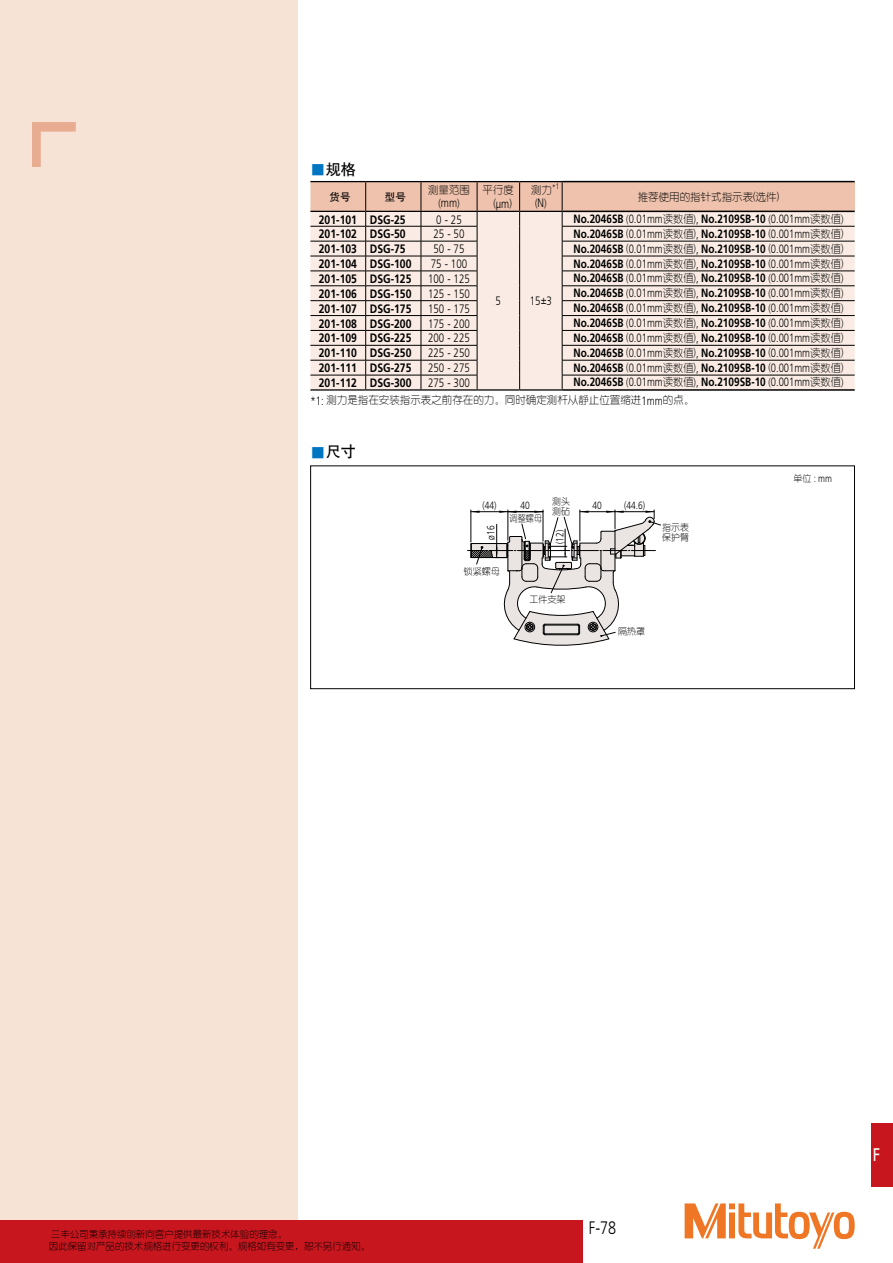
<style>
.page{position:relative;width:893px;height:1263px;background:#fff}
.page>*{position:absolute;margin:0;border:0;box-sizing:border-box;transform-origin:0 0}
.t1{font:18.3px "Mitutoyo Frutiger";color:#fff}
.t2{font:300 18px "Mitutoyo Frutiger";color:#000}
.t3{font:15px "H Yb 1 gj";color:#000}
.t4{font:700 12.15px "Mitutoyo Frutiger";color:#000}
.t5{font:300 12.15px "Mitutoyo Frutiger";color:#000}
.t6{font:700 12px "Mitutoyo Frutiger";color:#000}
.t7{font:300 11.1px "Mitutoyo Frutiger";color:#000}
.t8{font:10.5px "H Ye 1 gj";color:#000}
.t9{font:300 10.5px "Mitutoyo Frutiger";color:#000}
.t10{font:10.5px "H Yb 1 gj";color:#000}
.t11{font:300 10.35px "Mitutoyo Frutiger";color:#000}
.t12{font:9.45px/12px "H Ye 1 gj";color:#000}
.t13{font:9px/9.6px "H Ye 1 gj";color:#000}
.t14{font:9px "H Ye 1 gj";color:#000;scale:.9 1}
.s1{font-family:"Osaka";color:#0075c2}
.s2{font-size:12.15px}
.s3{font-family:"Mitutoyo Frutiger";font-weight:300;font-size:10.95px}
.s4{font-weight:300;font-size:10.95px}
.s5{font-weight:300}
.s6{font-family:"H Ye 1 gj";font-weight:400;font-size:10.5px}
.s7{font-family:"Mitutoyo Frutiger";font-weight:300;font-size:12px}
.s8{font-family:"H Ye 1 gj";font-weight:400;font-size:9px}
</style>
<div class="page">
<div style="left:0;top:0;width:298px;height:1242px;background:#f7e2d6"></div>
<div style="left:0;top:1220px;width:583px;height:43px;background:#c8161e"></div>
<div style="left:872px;top:1123px;width:21px;height:63px;background:#c8161e"></div>
<svg style="left:685px;top:1203px;width:170px;height:46px"></svg>
<svg style="left:32px;top:122px;width:44px;height:45px"></svg>
<div style="left:310px;top:466px;width:545px;height:223px;border:1px solid #000"></div>
<svg style="left:468px;top:510px;width:193px;height:136px"></svg>
<div style="left:562px;top:182px;width:293px;height:29px;background:#eec2ac"></div>
<svg style="left:563px;top:212px;width:292px;height:177px;background:#f5e7df"></svg>
<hr style="left:477px;top:389px;width:43px;height:2px;background:#000">
<hr style="left:520px;top:389px;width:42px;height:2px;background:#000">
<hr style="left:562px;top:389px;width:293px;height:2px;background:#000">
<hr style="left:310px;top:181px;width:56px;height:1px;background:#000">
<hr style="left:366px;top:181px;width:55px;height:1px;background:#000">
<hr style="left:421px;top:181px;width:56px;height:1px;background:#000">
<hr style="left:477px;top:181px;width:43px;height:1px;background:#000">
<hr style="left:520px;top:181px;width:42px;height:1px;background:#000">
<hr style="left:562px;top:226px;width:293px;height:1px;background:#000">
<hr style="left:562px;top:241px;width:293px;height:1px;background:#000">
<hr style="left:562px;top:256px;width:293px;height:1px;background:#000">
<hr style="left:562px;top:271px;width:293px;height:1px;background:#000">
<hr style="left:562px;top:285px;width:293px;height:1px;background:#000">
<hr style="left:562px;top:300px;width:293px;height:1px;background:#000">
<hr style="left:562px;top:315px;width:293px;height:1px;background:#000">
<hr style="left:562px;top:330px;width:293px;height:1px;background:#000">
<hr style="left:562px;top:345px;width:293px;height:1px;background:#000">
<hr style="left:562px;top:360px;width:293px;height:1px;background:#000">
<hr style="left:562px;top:375px;width:293px;height:1px;background:#000">
<svg style="left:310px;top:182px;width:253px;height:208px;background:#e8d7ce"></svg>
<hr style="left:562px;top:181px;width:293px;height:1px;background:#000">
<hr style="left:562px;top:211px;width:293px;height:1px;background:#000">
<hr style="left:310px;top:389px;width:56px;height:2px;background:#000">
<hr style="left:366px;top:389px;width:55px;height:2px;background:#000">
<hr style="left:421px;top:389px;width:56px;height:2px;background:#000">
<p class="t3" style="left:310px;top:162px;width:47px"><span class="s1">■</span>规格</p>
<p class="t10" style="left:330px;top:191px;width:22px">货号</p>
<p class="t10" style="left:385px;top:191px;width:22px">型号</p>
<p class="t8" style="left:428px;top:185px;width:43px">测量范围</p>
<p class="t7" style="left:438px;top:196px;width:23px">(<span class="s2">mm</span>)</p>
<p class="t4" style="left:319px;top:212px;width:88px">201-101 DSG-25</p>
<p class="t5" style="left:436px;top:212px;width:27px">0 - 25</p>
<p class="t8" style="left:483px;top:184px;width:33px">平行度</p>
<p class="t7" style="left:493px;top:197px;width:20px">(<span class="s2">µm</span>)</p>
<p class="t8" style="left:531px;top:185px;width:30px">测力<sup>*1</sup></p>
<p class="t7" style="left:535px;top:196px;width:13px">(<span class="s2">N</span>)</p>
<p class="t8" style="left:638px;top:191px;width:143px">推荐使用的指针式指示表<span class="s3">(</span>选件<span class="s3">)</span></p>
<p class="t6" style="left:574px;top:212px;width:271px">No.2046SB <span class="s4">(</span><span class="s5">0.01mm</span><span class="s6">读数值</span><span class="s4">)</span><span class="s5">,</span> No.2109SB-10 <span class="s4">(</span><span class="s5">0.001mm</span><span class="s6">读数值</span><span class="s4">)</span></p>
<p class="t4" style="left:319px;top:227px;width:88px">201-102 DSG-50</p>
<p class="t5" style="left:434px;top:227px;width:32px">25 - 50</p>
<p class="t6" style="left:574px;top:227px;width:271px">No.2046SB <span class="s4">(</span><span class="s5">0.01mm</span><span class="s6">读数值</span><span class="s4">)</span><span class="s5">,</span> No.2109SB-10 <span class="s4">(</span><span class="s5">0.001mm</span><span class="s6">读数值</span><span class="s4">)</span></p>
<p class="t4" style="left:319px;top:242px;width:88px">201-103 DSG-75</p>
<p class="t5" style="left:434px;top:242px;width:32px">50 - 75</p>
<p class="t6" style="left:574px;top:241px;width:271px">No.2046SB <span class="s4">(</span><span class="s5">0.01mm</span><span class="s6">读数值</span><span class="s4">)</span><span class="s5">,</span> No.2109SB-10 <span class="s4">(</span><span class="s5">0.001mm</span><span class="s6">读数值</span><span class="s4">)</span></p>
<p class="t4" style="left:319px;top:257px;width:94px">201-104 DSG-100</p>
<p class="t5" style="left:431px;top:257px;width:38px">75 - 100</p>
<p class="t6" style="left:574px;top:256px;width:271px">No.2046SB <span class="s4">(</span><span class="s5">0.01mm</span><span class="s6">读数值</span><span class="s4">)</span><span class="s5">,</span> No.2109SB-10 <span class="s4">(</span><span class="s5">0.001mm</span><span class="s6">读数值</span><span class="s4">)</span></p>
<p class="t4" style="left:319px;top:271px;width:94px">201-105 DSG-125</p>
<p class="t5" style="left:428px;top:272px;width:43px">100 - 125</p>
<p class="t6" style="left:574px;top:271px;width:271px">No.2046SB <span class="s4">(</span><span class="s5">0.01mm</span><span class="s6">读数值</span><span class="s4">)</span><span class="s5">,</span> No.2109SB-10 <span class="s4">(</span><span class="s5">0.001mm</span><span class="s6">读数值</span><span class="s4">)</span></p>
<p class="t4" style="left:319px;top:286px;width:94px">201-106 DSG-150</p>
<p class="t5" style="left:428px;top:287px;width:43px">125 - 150</p>
<p class="t6" style="left:574px;top:286px;width:271px">No.2046SB <span class="s4">(</span><span class="s5">0.01mm</span><span class="s6">读数值</span><span class="s4">)</span><span class="s5">,</span> No.2109SB-10 <span class="s4">(</span><span class="s5">0.001mm</span><span class="s6">读数值</span><span class="s4">)</span></p>
<p class="t4" style="left:319px;top:301px;width:94px">201-107 DSG-175</p>
<p class="t5" style="left:428px;top:301px;width:43px">150 - 175</p>
<p class="t6" style="left:574px;top:301px;width:271px">No.2046SB <span class="s4">(</span><span class="s5">0.01mm</span><span class="s6">读数值</span><span class="s4">)</span><span class="s5">,</span> No.2109SB-10 <span class="s4">(</span><span class="s5">0.001mm</span><span class="s6">读数值</span><span class="s4">)</span></p>
<p class="t4" style="left:319px;top:316px;width:94px">201-108 DSG-200</p>
<p class="t5" style="left:428px;top:316px;width:43px">175 - 200</p>
<p class="t6" style="left:574px;top:316px;width:271px">No.2046SB <span class="s4">(</span><span class="s5">0.01mm</span><span class="s6">读数值</span><span class="s4">)</span><span class="s5">,</span> No.2109SB-10 <span class="s4">(</span><span class="s5">0.001mm</span><span class="s6">读数值</span><span class="s4">)</span></p>
<p class="t4" style="left:319px;top:331px;width:94px">201-109 DSG-225</p>
<p class="t5" style="left:428px;top:331px;width:43px">200 - 225</p>
<p class="t6" style="left:574px;top:331px;width:271px">No.2046SB <span class="s4">(</span><span class="s5">0.01mm</span><span class="s6">读数值</span><span class="s4">)</span><span class="s5">,</span> No.2109SB-10 <span class="s4">(</span><span class="s5">0.001mm</span><span class="s6">读数值</span><span class="s4">)</span></p>
<p class="t4" style="left:319px;top:346px;width:94px">201-110 DSG-250</p>
<p class="t5" style="left:428px;top:346px;width:43px">225 - 250</p>
<p class="t6" style="left:574px;top:346px;width:271px">No.2046SB <span class="s4">(</span><span class="s5">0.01mm</span><span class="s6">读数值</span><span class="s4">)</span><span class="s5">,</span> No.2109SB-10 <span class="s4">(</span><span class="s5">0.001mm</span><span class="s6">读数值</span><span class="s4">)</span></p>
<p class="t4" style="left:319px;top:361px;width:94px">201-111 DSG-275</p>
<p class="t5" style="left:428px;top:361px;width:43px">250 - 275</p>
<p class="t6" style="left:574px;top:360px;width:271px">No.2046SB <span class="s4">(</span><span class="s5">0.01mm</span><span class="s6">读数值</span><span class="s4">)</span><span class="s5">,</span> No.2109SB-10 <span class="s4">(</span><span class="s5">0.001mm</span><span class="s6">读数值</span><span class="s4">)</span></p>
<p class="t4" style="left:319px;top:375px;width:94px">201-112 DSG-300</p>
<p class="t5" style="left:428px;top:376px;width:43px">275 - 300</p>
<p class="t6" style="left:574px;top:375px;width:271px">No.2046SB <span class="s4">(</span><span class="s5">0.01mm</span><span class="s6">读数值</span><span class="s4">)</span><span class="s5">,</span> No.2109SB-10 <span class="s4">(</span><span class="s5">0.001mm</span><span class="s6">读数值</span><span class="s4">)</span></p>
<p class="t8" style="left:310px;top:395px;width:385px"><span class="s7">*1:</span> 测力是指在安装指示表之前存在的力。同时确定测杆从静止位置缩进<span class="s7">1mm</span>的点。</p>
<p class="t5" style="left:496px;top:294px;width:7px">5</p>
<p class="t5" style="left:530px;top:294px;width:24px">15±3</p>
<p class="t3" style="left:310px;top:444px;width:47px"><span class="s1">■</span>尺寸</p>
<p class="t13" style="left:552px;top:497px;width:19px">测头测砧</p>
<p class="t9" style="left:483px;top:500px;width:16px">(44)</p>
<p class="t9" style="left:624px;top:500px;width:23px">(44.6)</p>
<p class="t9" style="left:554px;top:544px;width:16px;rotate:-90deg">(12)</p>
<p class="t9" style="left:520px;top:500px;width:11px">40</p>
<p class="t9" style="left:592px;top:500px;width:11px">40</p>
<p class="t14" style="left:510px;top:514px;width:38px">调整螺母</p>
<p class="t9" style="left:485px;top:540px;width:16px;rotate:-90deg">ø16</p>
<p class="t13" style="left:464px;top:566px;width:37px">锁紧螺母</p>
<p class="t13" style="left:529px;top:594px;width:37px">工件支架</p>
<p class="t13" style="left:618px;top:626px;width:28px">隔热罩</p>
<p class="t13" style="left:662px;top:523px;width:28px">指示表保护臂</p>
<p class="t11" style="left:793px;top:473px;width:40px"><span class="s8">单位</span> : mm</p>
<p class="t12" style="left:49px;top:1228px;width:323px">三丰公司秉承持续创新向客户提供最新技术体验的理念。<br>因此保留对产品的技术规格进行变更的权利。规格如有变更，恕不另行通知。</p>
<p class="t2" style="left:589px;top:1217px;width:29px">F-78</p>
<h1 class="t1" style="left:873px;top:1144px;width:9px">F</h1>
</div>
